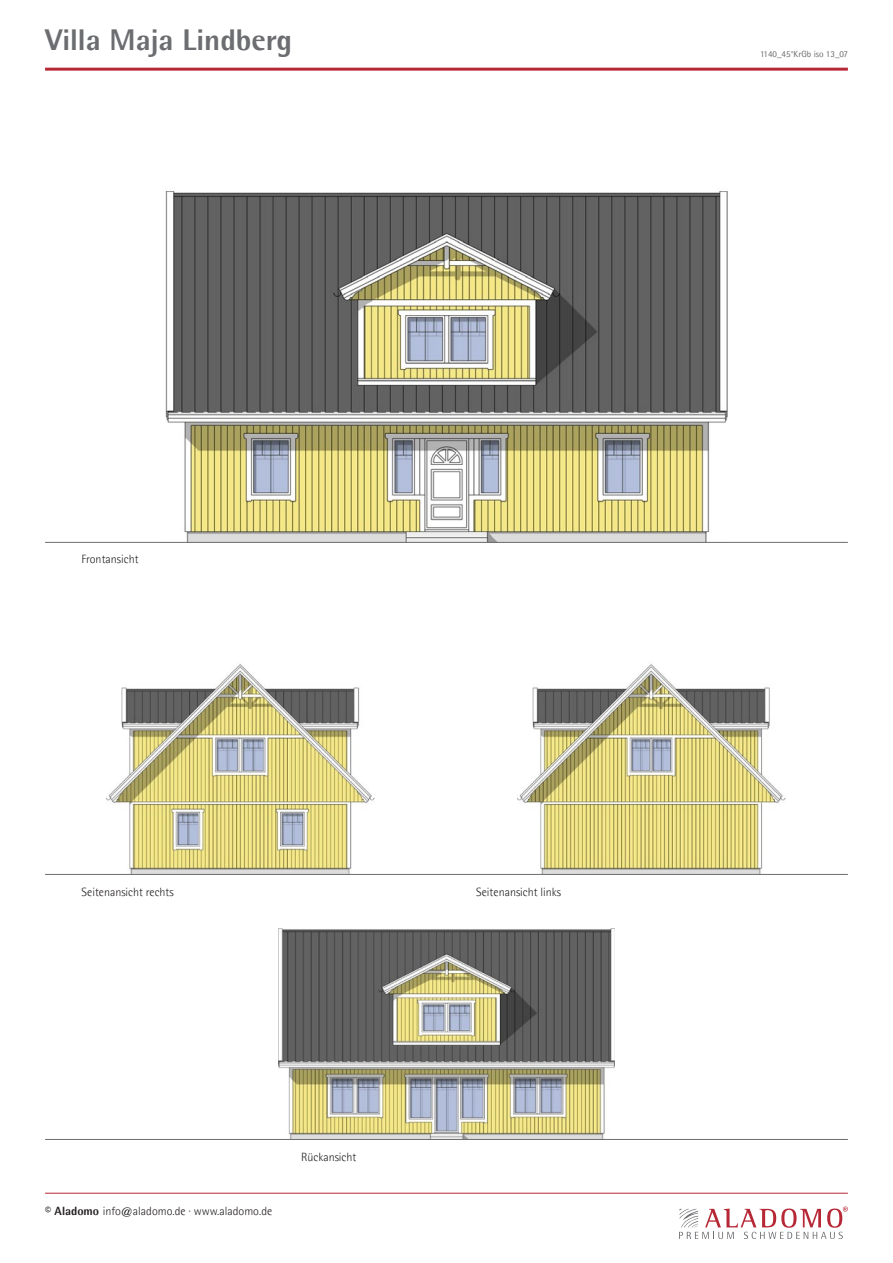
<style>
.page{position:relative;width:893px;height:1263px;background:#fff}
.page>*{position:absolute;margin:0;border:0;box-sizing:border-box;transform-origin:0 0}
.t1{font:800 30px "Agfa Rotis Semisans";color:#6c6d70}
.t2{font:300 12px "Agfa Rotis Semisans";color:#231f20}
.t3{font:9px "Agfa Rotis Semisans";color:#6c6d70}
.s1{font-weight:800}
</style>
<div class="page">
<img style="left:107px;top:664px;width:267px;height:210px">
<img style="left:517px;top:664px;width:268px;height:210px">
<img style="left:278px;top:928px;width:337px;height:211px">
<img style="left:165px;top:191px;width:563px;height:351px">
<hr style="left:45px;top:542px;width:803px;height:1px;background:#6c6d70">
<hr style="left:45px;top:1139px;width:803px;height:1px;background:#6c6d70">
<hr style="left:45px;top:874px;width:803px;height:1px;background:#6c6d70">
<hr style="left:45px;top:1193px;width:803px;height:1px;background:#b72837">
<hr style="left:45px;top:68px;width:803px;height:3px;background:#b72837">
<svg style="left:679px;top:1206px;width:169px;height:33px"></svg>
<h1 class="t1" style="left:45px;top:21px;width:248px">Villa Maja Lindberg</h1>
<p class="t2" style="left:82px;top:552px;width:58px">Frontansicht</p>
<p class="t2" style="left:82px;top:885px;width:94px">Seitenansicht rechts</p>
<p class="t2" style="left:476px;top:885px;width:86px">Seitenansicht links</p>
<p class="t2" style="left:45px;top:1204px;width:229px"><span class="s1">© Aladomo</span> info@aladomo.de · www.aladomo.de</p>
<p class="t2" style="left:301px;top:1150px;width:57px">Rückansicht</p>
<p class="t3" style="left:760px;top:49px;width:89px">1140_45°KrGb iso 13_07</p>
</div>
